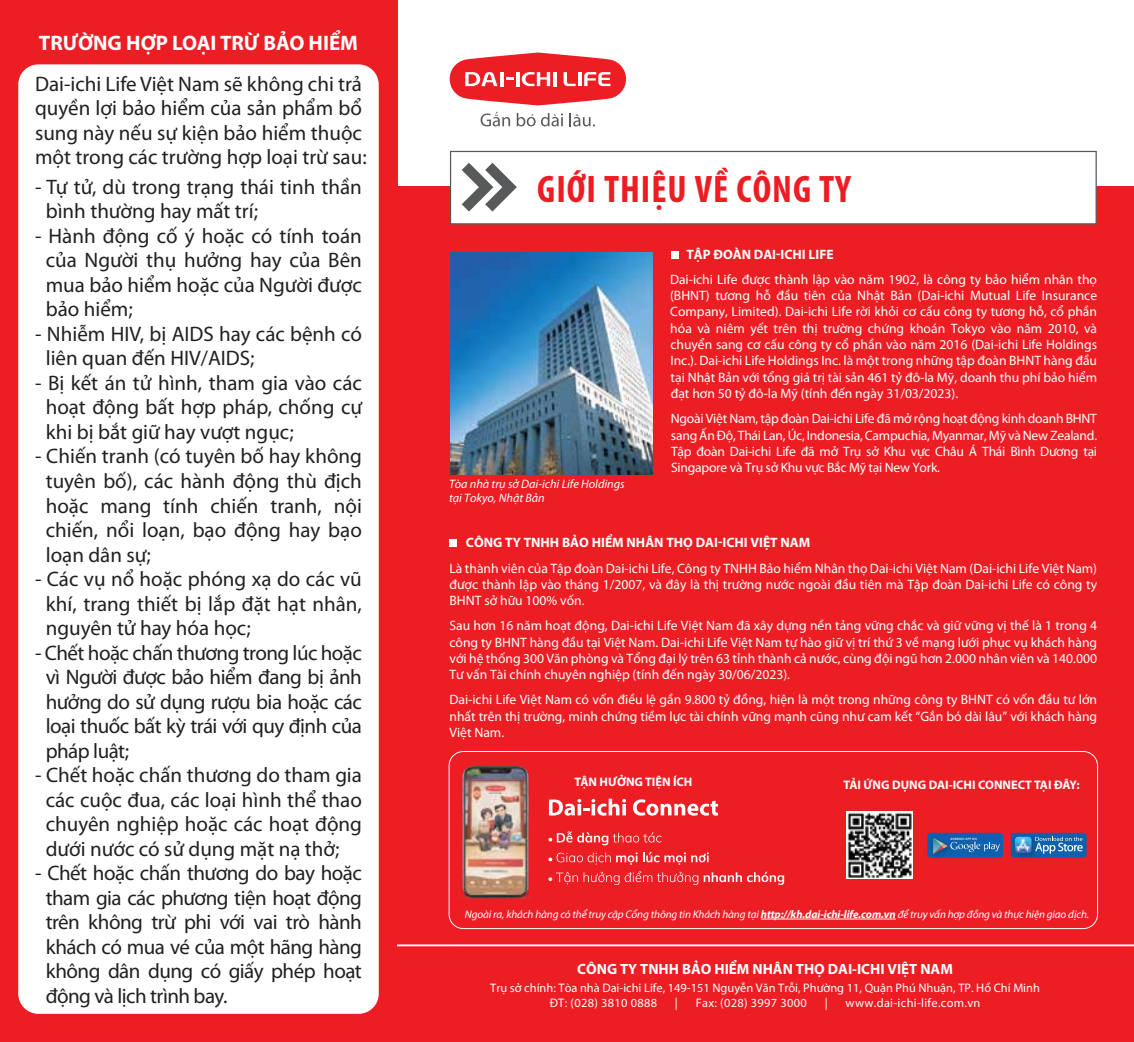
<style>
.page{position:relative;width:1134px;height:1042px;background:#fff}
.page>*{position:absolute;margin:0;border:0;box-sizing:border-box;transform-origin:0 0}
.t1{font:700 condensed 38.5px "Myriad Pro";letter-spacing:.025em;color:#ed1d24}
.t2{font:21px/24.5px "Myriad Pro";color:#231f20;text-align:justify}
.t3{font:700 21px "Myriad Pro";color:#fff}
.t4{font:700 14.88px "Myriad Pro";color:#fff}
.t5{font:13.65px/16.3px "Myriad Pro";color:#fff;text-align:justify}
.t6{font:700 13.65px "Myriad Pro";color:#fff}
.t7{font:12.42px/14.9px "Myriad Pro";color:#fff}
.t8{font:700 12.42px "Myriad Pro";color:#fff}
.t9{font:12.42px "Myriad Pro";letter-spacing:.025em;color:#fff}
.t10{font:italic 12.25px/14.7px "Myriad Pro";color:#fff}
.t11{font:italic 11.2px "Myriad Pro";letter-spacing:-.01em;color:#fff}
.s1{font-weight:700}
</style>
<div class="page">
<div style="left:0;top:0;width:397px;height:1042px;background:#ed1d24"></div>
<div style="left:18px;top:64px;width:361px;height:950px;background:#fff;border-radius:20px"></div>
<svg style="left:449px;top:53px;width:177px;height:52px"></svg>
<svg style="left:480px;top:112px;width:30px;height:14px"></svg>
<svg style="left:516px;top:113px;width:19px;height:13px"></svg>
<svg style="left:541px;top:113px;width:22px;height:13px"></svg>
<svg style="left:569px;top:113px;width:26px;height:13px"></svg>
<div style="left:397px;top:186px;width:737px;height:856px;background:#ed1d24"></div>
<div style="left:450px;top:151px;width:646px;height:73px;background:#fff;border:1px solid #58595b"></div>
<svg style="left:462px;top:163px;width:55px;height:49px"></svg>
<hr style="left:397px;top:944px;width:737px;height:2px;background:#fff">
<div style="left:671px;top:251px;width:7px;height:8px;background:#fff"></div>
<div style="left:449px;top:539px;width:7px;height:8px;background:#fff"></div>
<img style="left:450px;top:252px;width:203px;height:222px">
<svg style="left:549px;top:799px;width:77px;height:16px"></svg>
<svg style="left:633px;top:799px;width:85px;height:16px"></svg>
<svg style="left:548px;top:831px;width:113px;height:14px"></svg>
<svg style="left:548px;top:852px;width:89px;height:13px"></svg>
<svg style="left:643px;top:852px;width:65px;height:13px"></svg>
<svg style="left:548px;top:871px;width:236px;height:14px"></svg>
<img style="left:846px;top:812px;width:66px;height:66px">
<div style="left:927px;top:833px;width:76px;height:24px;background:#0e61ad;border-radius:3px"></div>
<img style="left:927px;top:832px;width:29px;height:26px">
<svg style="left:933px;top:838px;width:66px;height:16px"></svg>
<div style="left:1010px;top:833px;width:76px;height:24px;background:#0e61ad;border-radius:3px"></div>
<svg style="left:1040px;top:836px;width:42px;height:17px"></svg>
<img style="left:1010px;top:832px;width:30px;height:26px">
<img style="left:1014px;top:837px;width:17px;height:16px">
<hr style="left:761px;top:918px;width:134px;height:1px;background:#fff">
<div style="left:448px;top:751px;width:650px;height:178px;border:1px solid #fff;border-radius:14px"></div>
<img style="left:461px;top:766px;width:69px;height:132px">
<h2 class="t3" style="left:39px;top:29px;width:321px">TRƯỜNG HỢP LOẠI TRỪ BẢO HIỂM</h2>
<h2 class="t2" style="left:35px;top:71px;width:333px;text-align:left">Dai-ichi Life Việt Nam sẽ không chi trả quyền lợi bảo hiểm của sản phẩm bổ sung này nếu sự kiện bảo hiểm thuộc một trong các trường hợp loại trừ sau:</h2>
<h2 class="t2" style="left:46px;top:174px;width:318px;text-indent:-11px">- Tự tử, dù trong trạng thái tinh thần bình thường hay mất trí;</h2>
<h2 class="t2" style="left:46px;top:223px;width:318px;text-indent:-11px">- Hành động cố ý hoặc có tính toán của Người thụ hưởng hay của Bên mua bảo hiểm hoặc của Người được bảo hiểm;</h2>
<h2 class="t2" style="left:46px;top:321px;width:318px;text-indent:-11px">- Nhiễm HIV, bị AIDS hay các bệnh có liên quan đến HIV/AIDS;</h2>
<h2 class="t2" style="left:46px;top:370px;width:318px;text-indent:-11px">- Bị kết án tử hình, tham gia vào các hoạt động bất hợp pháp, chống cự khi bị bắt giữ hay vượt ngục;</h2>
<h2 class="t2" style="left:46px;top:444px;width:318px;text-indent:-11px">- Chiến tranh (có tuyên bố hay không tuyên bố), các hành động thù địch hoặc mang tính chiến tranh, nội chiến, nổi loạn, bạo động hay bạo loạn dân sự;</h2>
<h2 class="t2" style="left:46px;top:566px;width:318px;text-indent:-11px">- Các vụ nổ hoặc phóng xạ do các vũ khí, trang thiết bị lắp đặt hạt nhân, nguyên tử hay hóa học;</h2>
<h2 class="t2" style="left:46px;top:640px;width:318px;text-indent:-11px">- Chết hoặc chấn thương trong lúc hoặc vì Người được bảo hiểm đang bị ảnh hưởng do sử dụng rượu bia hoặc các loại thuốc bất kỳ trái với quy định của pháp luật;</h2>
<h2 class="t2" style="left:35px;top:762px;width:328px;text-align:center">- Chết hoặc chấn thương do tham gia các cuộc đua, các loại hình thể thao chuyên nghiệp hoặc các hoạt động dưới nước có sử dụng mặt nạ thở;</h2>
<h2 class="t2" style="left:46px;top:860px;width:318px;text-indent:-11px">- Chết hoặc chấn thương do bay hoặc tham gia các phương tiện hoạt động trên không trừ phi với vai trò hành khách có mua vé của một hãng hàng không dân dụng có giấy phép hoạt động và lịch trình bay.</h2>
<h1 class="t1" style="left:537px;top:165px;width:315px">GIỚI THIỆU VỀ CÔNG TY</h1>
<p class="t10" style="left:449px;top:476px;width:177px">Tòa nhà trụ sở Dai-ichi Life Holdings tại Tokyo, Nhật Bản</p>
<p class="t6" style="left:686px;top:245px;width:149px">TẬP ĐOÀN DAI-ICHI LIFE</p>
<p class="t5" style="left:670px;top:271px;width:428px">Dai-ichi Life được thành lập vào năm 1902, là công ty bảo hiểm nhân thọ (BHNT) tương hỗ đầu tiên của Nhật Bản (Dai-ichi Mutual Life Insurance Company, Limited). Dai-ichi Life rời khỏi cơ cấu công ty tương hỗ, cổ phần hóa và niêm yết trên thị trường chứng khoán Tokyo vào năm 2010, và chuyển sang cơ cấu công ty cổ phần vào năm 2016 (Dai-ichi Life Holdings Inc.). Dai-ichi Life Holdings Inc. là một trong những tập đoàn BHNT hàng đầu tại Nhật Bản với tổng giá trị tài sản 461 tỷ đô-la Mỹ, doanh thu phí bảo hiểm đạt hơn 50 tỷ đô-la Mỹ (tính đến ngày 31/03/2023).</p>
<p class="t5" style="left:671px;top:410px;width:428px">Ngoài Việt Nam, tập đoàn Dai-ichi Life đã mở rộng hoạt động kinh doanh BHNT sang Ấn Độ, Thái Lan, Úc, Indonesia, Campuchia, Myanmar, Mỹ và New Zealand.<br>Tập đoàn Dai-ichi Life đã mở Trụ sở Khu vực Châu Á Thái Bình Dương tại Singapore và Trụ sở Khu vực Bắc Mỹ tại New York.</p>
<p class="t6" style="left:466px;top:534px;width:346px">CÔNG TY TNHH BẢO HIỂM NHÂN THỌ DAI-ICHI VIỆT NAM</p>
<p class="t5" style="left:449px;top:559px;width:649px">Là thành viên của Tập đoàn Dai-ichi Life, Công ty TNHH Bảo hiểm Nhân thọ Dai-ichi Việt Nam (Dai-ichi Life Việt Nam) được thành lập vào tháng 1/2007, và đây là thị trường nước ngoài đầu tiên mà Tập đoàn Dai-ichi Life có công ty BHNT sở hữu 100% vốn.</p>
<p class="t5" style="left:449px;top:617px;width:649px">Sau hơn 16 năm hoạt động, Dai-ichi Life Việt Nam đã xây dựng nền tảng vững chắc và giữ vững vị thế là 1 trong 4 công ty BHNT hàng đầu tại Việt Nam. Dai-ichi Life Việt Nam tự hào giữ vị trí thứ 3 về mạng lưới phục vụ khách hàng với hệ thống 300 Văn phòng và Tổng đại lý trên 63 tỉnh thành cả nước, cùng đội ngũ hơn 2.000 nhân viên và 140.000<br>Tư vấn Tài chính chuyên nghiệp (tính đến ngày 30/06/2023).</p>
<p class="t5" style="left:449px;top:691px;width:649px">Dai-ichi Life Việt Nam có vốn điều lệ gần 9.800 tỷ đồng, hiện là một trong những công ty BHNT có vốn đầu tư lớn nhất trên thị trường, minh chứng tiềm lực tài chính vững mạnh cũng như cam kết “Gắn bó dài lâu” với khách hàng Việt Nam.</p>
<p class="t8" style="left:574px;top:773px;width:119px">TẬN HƯỞNG TIỆN ÍCH</p>
<p class="t8" style="left:843px;top:776px;width:237px">TẢI ỨNG DỤNG DAI-ICHI CONNECT TẠI ĐÂY:</p>
<p class="t11" style="left:465px;top:907px;width:626px">Ngoài ra, khách hàng có thể truy cập Cổng thông tin Khách hàng tại <span class="s1">http://kh.dai-ichi-life.com.vn</span> để truy vấn hợp đồng và thực hiện giao dịch.</p>
<p class="t4" style="left:577px;top:959px;width:377px">CÔNG TY TNHH BẢO HIỂM NHÂN THỌ DAI-ICHI VIỆT NAM</p>
<p class="t7" style="left:549px;top:980px;width:492px;text-indent:-59px">Trụ sở chính: Tòa nhà Dai-ichi Life, 149-151 Nguyễn Văn Trỗi, Phường 11, Quận Phú Nhuận, TP. Hồ Chí Minh<br>ĐT: (028) 3810 0888</p>
<p class="t7" style="left:675px;top:995px;width:4px">|</p>
<p class="t9" style="left:696px;top:995px;width:112px">Fax: (028) 3997 3000</p>
<p class="t7" style="left:824px;top:995px;width:4px">|</p>
<p class="t9" style="left:845px;top:995px;width:136px">www.dai-ichi-life.com.vn</p>
</div>
